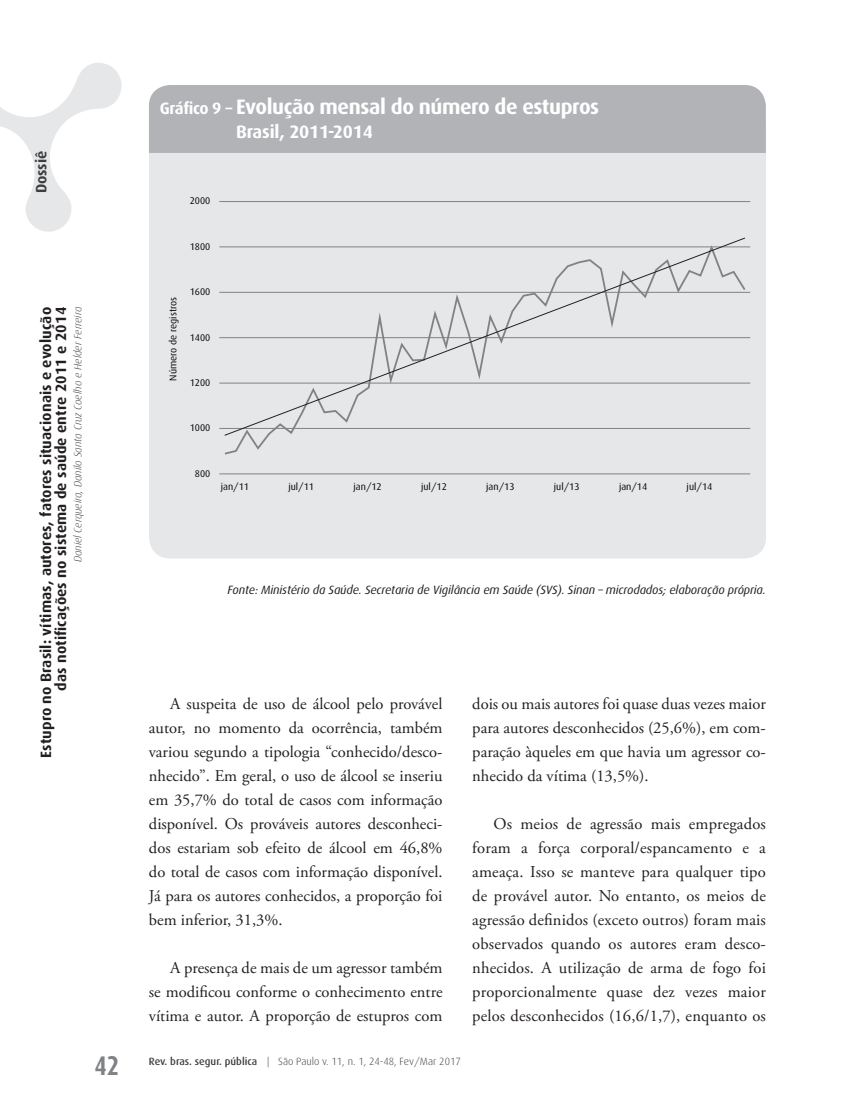
<style>
.page{position:relative;width:851px;height:1106px;background:#fff}
.page>*{position:absolute;margin:0;border:0;box-sizing:border-box;transform-origin:0 0}
.t1{font:700 27px "Dax Condensed";color:#808285}
.t2{font:700 21px "Dax";letter-spacing:-.02em;color:#fff}
.t3{font:700 18px "Dax";letter-spacing:-.01em;color:#fff}
.t4{font:16.5px/24px "Adobe Garamond Pro";color:#231f20;text-align:justify}
.t5{font:700 15px/15px "Dax";letter-spacing:.01em;color:#231f20;text-align:right}
.t6{font:700 15px "Dax";color:#3e3e3f}
.t7{font:italic 12px "Dax";letter-spacing:-.01em;color:#231f20}
.t8{font:300 10.5px "Dax";color:#3e3e3f}
.t9{font:italic 300 10.5px "Dax";color:#3e3e3f}
.t10{font:9.75px "Dax";color:#050504}
.s1{font-size:16.5px}
.s2{font-weight:500}
</style>
<div class="page">
<svg style="left:0;top:63px;width:122px;height:169px"></svg>
<div style="left:149px;top:108px;width:616px;height:450px;background:#e6e7e9;border-radius:21px"></div>
<div style="left:149px;top:85px;width:616px;height:68px;background:#b2b3b7"></div>
<hr style="left:219px;top:428px;width:531px;height:1px;background:#808285">
<hr style="left:219px;top:383px;width:531px;height:1px;background:#808285">
<hr style="left:219px;top:337px;width:531px;height:1px;background:#808285">
<hr style="left:219px;top:292px;width:531px;height:1px;background:#808285">
<hr style="left:219px;top:247px;width:531px;height:1px;background:#808285">
<hr style="left:219px;top:201px;width:531px;height:1px;background:#808285">
<hr style="left:219px;top:473px;width:531px;height:1px;background:#808285">
<svg style="left:224px;top:237px;width:521px;height:199px"></svg>
<p class="t6" style="left:33px;top:193px;width:44px;rotate:-90deg">Dossiê</p>
<p class="t5" style="left:39px;top:758px;width:452px;rotate:-90deg">Estupro no Brasil: vítimas, autores, fatores situacionais e evolução das notificações no sistema de saúde entre 2011 e 2014</p>
<p class="t9" style="left:72px;top:562px;width:257px;rotate:-90deg">Daniel Cerqueira, Danilo Santa Cruz Coelho e Helder Ferreira</p>
<h1 class="t1" style="left:94px;top:1050px;width:26px">42</h1>
<p class="t2" style="left:160px;top:94px;width:441px"><span class="s1">Gráfico 9 –</span> Evolução mensal do número de estupros</p>
<p class="t3" style="left:236px;top:121px;width:138px">Brasil, 2011-2014</p>
<p class="t10" style="left:190px;top:196px;width:22px">2000</p>
<p class="t10" style="left:190px;top:241px;width:22px">1800</p>
<p class="t10" style="left:168px;top:380px;width:85px;rotate:-90deg">Número de registros</p>
<p class="t10" style="left:190px;top:286px;width:22px">1600</p>
<p class="t10" style="left:190px;top:332px;width:22px">1400</p>
<p class="t10" style="left:190px;top:377px;width:22px">1200</p>
<p class="t10" style="left:190px;top:422px;width:22px">1000</p>
<p class="t10" style="left:195px;top:468px;width:17px">800</p>
<p class="t10" style="left:221px;top:481px;width:30px">jan/11</p>
<p class="t10" style="left:288px;top:481px;width:27px">jul/11</p>
<p class="t10" style="left:353px;top:481px;width:30px">jan/12</p>
<p class="t10" style="left:421px;top:481px;width:27px">jul/12</p>
<p class="t10" style="left:486px;top:481px;width:30px">jan/13</p>
<p class="t10" style="left:554px;top:481px;width:27px">jul/13</p>
<p class="t10" style="left:619px;top:481px;width:30px">jan/14</p>
<p class="t10" style="left:686px;top:481px;width:27px">jul/14</p>
<p class="t7" style="left:227px;top:583px;width:540px">Fonte: Ministério da Saúde. Secretaria de Vigilância em Saúde (SVS). Sinan – microdados; elaboração própria.</p>
<p class="t4" style="left:149px;top:692px;width:295px;text-indent:21px">A suspeita de uso de álcool pelo provável autor, no momento da ocorrência, também variou segundo a tipologia “conhecido/desco&shy;nhecido”. Em geral, o uso de álcool se inseriu em 35,7% do total de casos com informação disponível. Os prováveis autores desconheci&shy;dos estariam sob efeito de álcool em 46,8% do total de casos com informação disponível.<br>Já para os autores conhecidos, a proporção foi bem inferior, 31,3%.</p>
<p class="t4" style="left:149px;top:956px;width:295px;text-indent:21px">A presença de mais de um agressor também se modificou conforme o conhecimento entre vítima e autor. A proporção de estupros com</p>
<p class="t4" style="left:472px;top:692px;width:295px">dois ou mais autores foi quase duas vezes maior para autores desconhecidos (25,6%), em com&shy;paração àqueles em que havia um agressor co&shy;nhecido da vítima (13,5%).</p>
<p class="t4" style="left:472px;top:812px;width:295px;text-indent:21px">Os meios de agressão mais empregados foram a força corporal/espancamento e a ameaça. Isso se manteve para qualquer tipo de provável autor. No entanto, os meios de agressão definidos (exceto outros) foram mais observados quando os autores eram desco&shy;nhecidos. A utilização de arma de fogo foi proporcionalmente quase dez vezes maior pelos desconhecidos (16,6/1,7), enquanto os</p>
<p class="t8" style="left:149px;top:1055px;width:313px"><span class="s2">Rev. bras. segur. pública</span> | São Paulo v. 11, n. 1, 24-48, Fev/Mar 2017</p>
</div>
